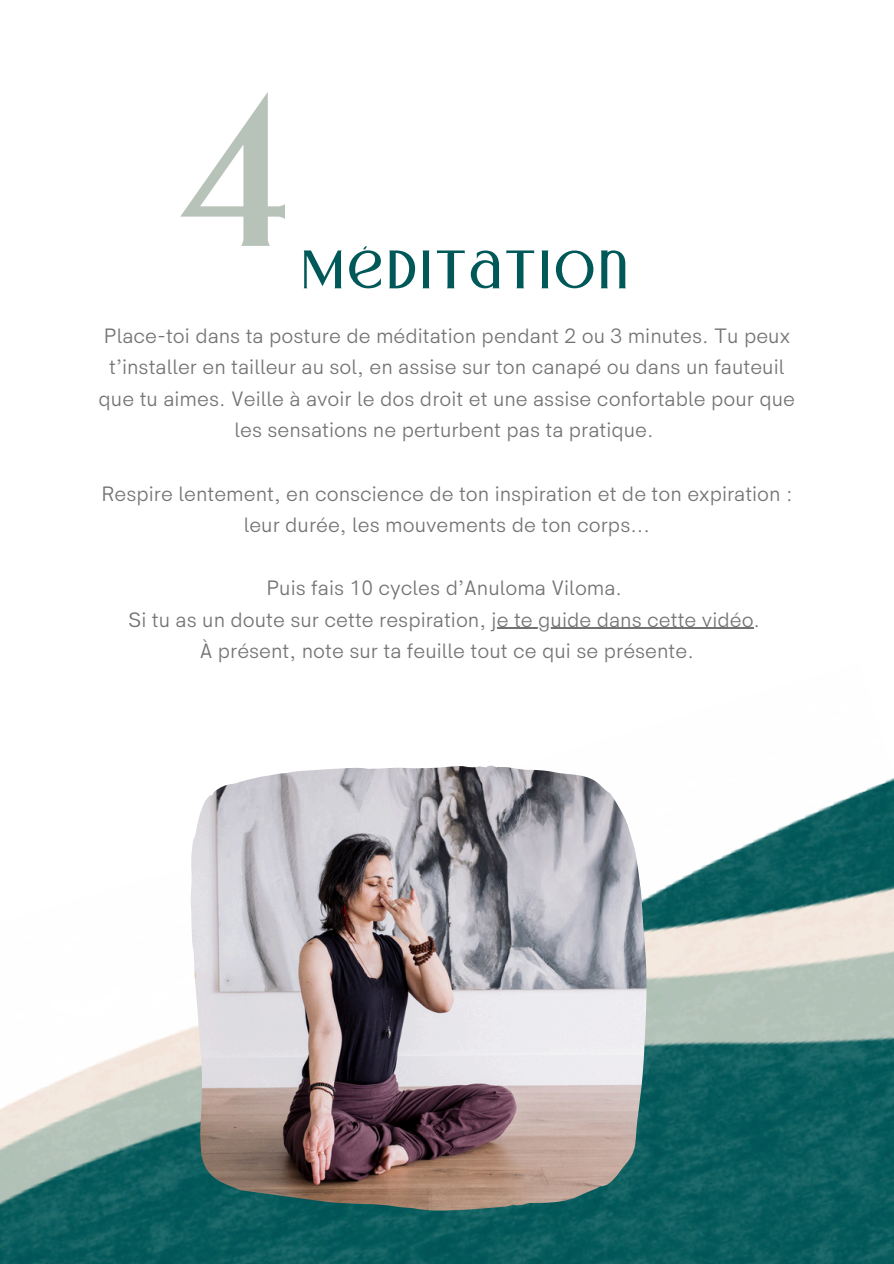
<style>
.page{position:relative;width:894px;height:1264px;background:#fff}
.page>*{position:absolute;margin:0;border:0;box-sizing:border-box;transform-origin:0 0}
.t1{font:256.5px "Al Murberry Bold";color:#b7c3b9}
.t2{font:63px "Al Murberry Bold";color:#005859}
.t3{font:21px/31.5px "HK Sentiments";color:#737373;text-align:center}
</style>
<div class="page">
<img style="left:0;top:778px;width:893px;height:485px">
<img style="left:190px;top:765px;width:456px;height:445px">
<hr style="left:491px;top:627px;width:262px;height:2px;background:#737373">
<p class="t1" style="left:190px;top:41px;width:116px">4</p>
<p class="t2" style="left:303px;top:238px;width:332px">MÉDITATION</p>
<h1 class="t3" style="left:98px;top:321px;width:697px">Place-toi dans ta posture de méditation pendant 2 ou 3 minutes. Tu peux t’installer en tailleur au sol, en assise sur ton canapé ou dans un fauteuil que tu aimes. Veille à avoir le dos droit et une assise confortable pour que les sensations ne perturbent pas ta pratique.</h1>
<p class="t3" style="left:101px;top:478px;width:693px">Respire lentement, en conscience de ton inspiration et de ton expiration : leur durée, les mouvements de ton corps...</p>
<p class="t3" style="left:266px;top:573px;width:357px">Puis fais 10 cycles d’Anuloma Viloma.</p>
<p class="t3" style="left:128px;top:604px;width:633px">Si tu as un doute sur cette respiration, je te guide dans cette vidéo.</p>
<p class="t3" style="left:200px;top:636px;width:495px">À présent, note sur ta feuille tout ce qui se présente.</p>
</div>
